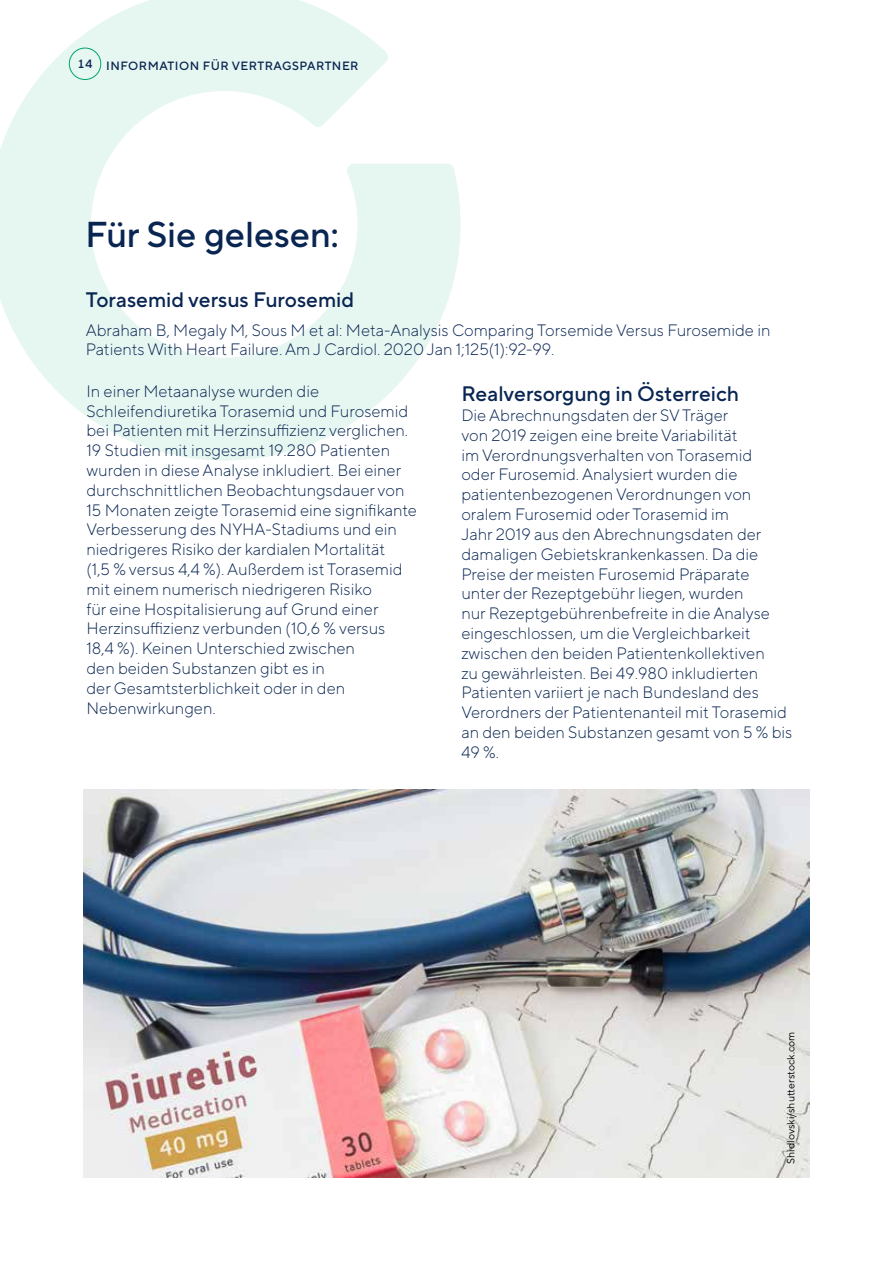
<style>
.page{position:relative;width:893px;height:1263px;background:#fff}
.page>*{position:absolute;margin:0;border:0;box-sizing:border-box;transform-origin:0 0}
.t1{font:500 36px "TT Norms Pro";color:#092552}
.t2{font:500 21px "TT Norms Pro";color:#092552}
.t3{font:300 16.5px/19.8px "TT Norms Pro";color:#092552}
.t4{font:500 12px "TT Norms Pro";letter-spacing:.04em;color:#092552}
.t5{font:10.5px "TT Norms Pro";color:#000}
</style>
<div class="page">
<svg style="left:0;top:0;width:461px;height:461px"></svg>
<div style="left:69px;top:48px;width:32px;height:32px;border:1px solid #00a56c;border-radius:50%"></div>
<img style="left:84px;top:789px;width:725px;height:389px">
<p class="t4" style="left:77px;top:56px;width:17px">14</p>
<p class="t4" style="left:106px;top:58px;width:254px">INFORMATION FÜR VERTRAGSPARTNER</p>
<h1 class="t1" style="left:85px;top:211px;width:255px">Für Sie gelesen:</h1>
<p class="t2" style="left:86px;top:286px;width:270px">Torasemid versus Furosemid</p>
<p class="t3" style="left:86px;top:319px;width:686px">Abraham B, Megaly M, Sous M et al: Meta-Analysis Comparing Torsemide Versus Furosemide in<br>Patients With Heart Failure. Am J Cardiol. 2020 Jan 1;125(1):92-99.</p>
<p class="t3" style="left:86px;top:380px;width:332px">In einer Metaanalyse wurden die Schleifendiuretika Torasemid und Furosemid bei Patienten mit Herzinsuffizienz verglichen.<br>19 Studien mit insgesamt 19.280 Patienten wurden in diese Analyse inkludiert. Bei einer durchschnittlichen Beobachtungsdauer von 15 Monaten zeigte Torasemid eine signifikante Verbesserung des NYHA-Stadiums und ein niedrigeres Risiko der kardialen Mortalität<br>(1,5 % versus 4,4 %). Außerdem ist Torasemid mit einem numerisch niedrigeren Risiko<br>für eine Hospitalisierung auf Grund einer Herzinsuffizienz verbunden (10,6 % versus<br>18,4 %). Keinen Unterschied zwischen<br>den beiden Substanzen gibt es in<br>der Gesamtsterblichkeit oder in den Nebenwirkungen.</p>
<p class="t2" style="left:461px;top:380px;width:279px">Realversorgung in Österreich</p>
<p class="t3" style="left:461px;top:405px;width:332px">Die Abrechnungsdaten der SV Träger<br>von 2019 zeigen eine breite Variabilität<br>im Verordnungsverhalten von Torasemid<br>oder Furosemid. Analysiert wurden die patientenbezogenen Verordnungen von oralem Furosemid oder Torasemid im<br>Jahr 2019 aus den Abrechnungsdaten der damaligen Gebietskrankenkassen. Da die Preise der meisten Furosemid Präparate unter der Rezeptgebühr liegen, wurden<br>nur Rezeptgebührenbefreite in die Analyse eingeschlossen, um die Vergleichbarkeit zwischen den beiden Patientenkollektiven<br>zu gewährleisten. Bei 49.980 inkludierten Patienten variiert je nach Bundesland des Verordners der Patientenanteil mit Torasemid an den beiden Substanzen gesamt von 5 % bis 49 %.</p>
<p class="t5" style="left:784px;top:1164px;width:134px;rotate:-90deg">Shidlovski/shutterstock.com</p>
</div>
